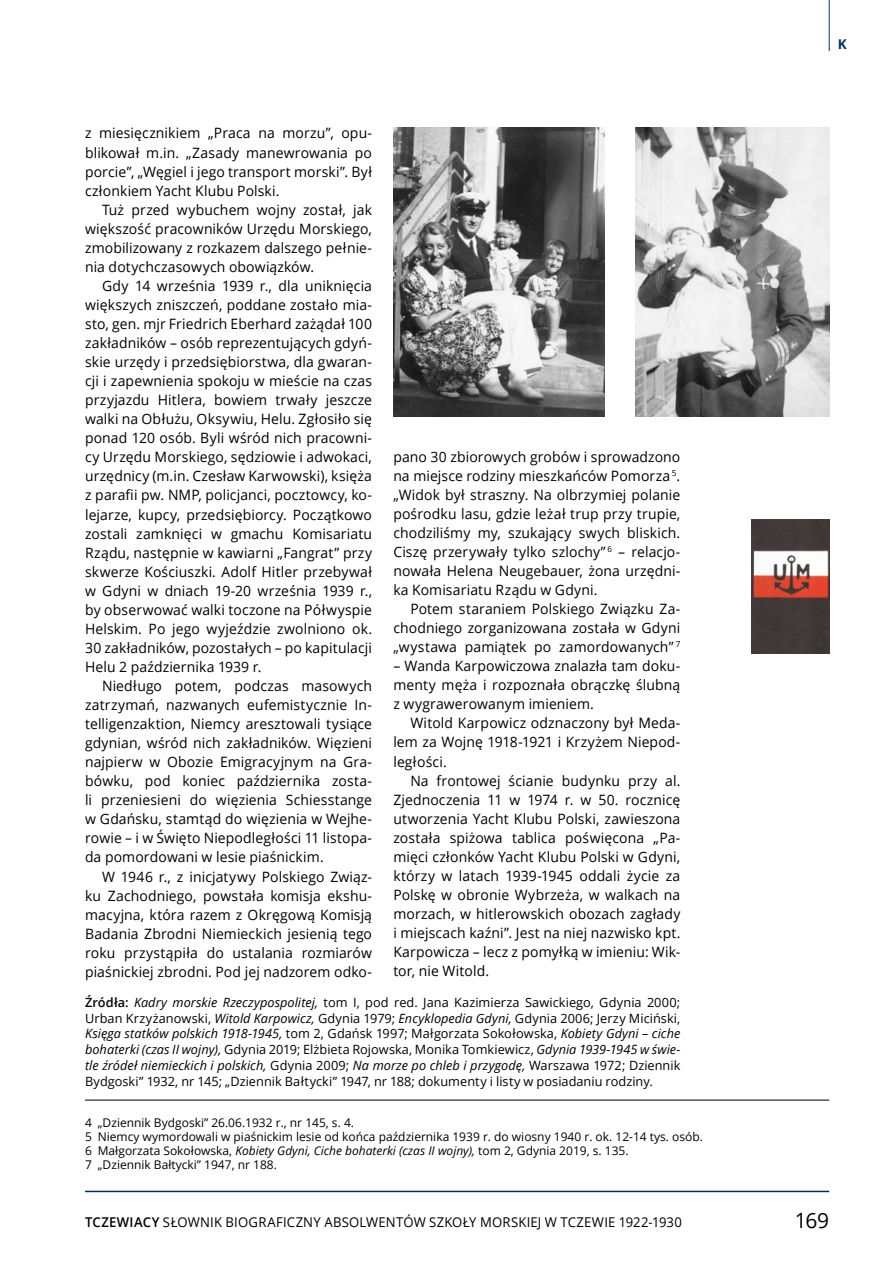
<style>
.page{position:relative;width:893px;height:1263px;background:#fff}
.page>*{position:absolute;margin:0;border:0;box-sizing:border-box;transform-origin:0 0}
.t1{font:21px "Open Sans";color:#000}
.t2{font:14.25px/19px "Open Sans";letter-spacing:.01em;color:#000;text-align:justify}
.t3{font:13.5px "Open Sans";letter-spacing:.015em;color:#000}
.t4{font:700 13.5px "Open Sans";color:#003063}
.t5{font:12.75px/15.8px "Open Sans";letter-spacing:.005em;color:#000;text-align:justify}
.t6{font:12px/14.1px "Open Sans";color:#000}
.s1{font-weight:600}
.s2{font-style:italic}
</style>
<div class="page">
<hr style="left:85px;top:1191px;width:744px;height:1px;background:#003063">
<hr style="left:829px;top:0;width:1px;height:51px;background:#003063">
<img style="left:636px;top:128px;width:193px;height:289px">
<img style="left:393px;top:128px;width:211px;height:289px">
<hr style="left:85px;top:1100px;width:744px;height:1px;background:#000">
<img style="left:751px;top:519px;width:78px;height:134px">
<p class="t4" style="left:838px;top:34px;width:10px">K</p>
<p class="t2" style="left:85px;top:123px;width:289px">z miesięcznikiem „Praca na morzu”, opu&shy;blikował m.in. „Zasady manewrowania po porcie”, „Węgiel i jego transport morski”. Był członkiem Yacht Klubu Polski.</p>
<p class="t2" style="left:85px;top:200px;width:289px;text-indent:17px">Tuż przed wybuchem wojny został, jak większość pracowników Urzędu Morskiego, zmobilizowany z rozkazem dalszego pełnie&shy;nia dotychczasowych obowiązków.</p>
<p class="t2" style="left:85px;top:276px;width:289px;text-indent:17px">Gdy 14 września 1939 r., dla uniknięcia większych zniszczeń, poddane zostało mia&shy;sto, gen. mjr Friedrich Eberhard zażądał 100 zakładników – osób reprezentujących gdyń&shy;skie urzędy i przedsiębiorstwa, dla gwaran&shy;cji i zapewnienia spokoju w mieście na czas przyjazdu Hitlera, bowiem trwały jeszcze walki na Obłużu, Oksywiu, Helu. Zgłosiło się ponad 120 osób. Byli wśród nich pracowni&shy;cy Urzędu Morskiego, sędziowie i adwokaci, urzędnicy (m.in. Czesław Karwowski), księża z parafii pw. NMP, policjanci, pocztowcy, ko&shy;lejarze, kupcy, przedsiębiorcy. Początkowo zostali zamknięci w gmachu Komisariatu Rządu, następnie w kawiarni „Fangrat” przy skwerze Kościuszki. Adolf Hitler przebywał w Gdyni w dniach 19-20 września 1939 r., by obserwować walki toczone na Półwyspie Helskim. Po jego wyjeździe zwolniono ok.<br>30 zakładników, pozostałych – po kapitulacji Helu 2 października 1939 r.</p>
<p class="t2" style="left:85px;top:676px;width:289px;text-indent:17px">Niedługo potem, podczas masowych zatrzymań, nazwanych eufemistycznie In&shy;telligenzaktion, Niemcy aresztowali tysiące gdynian, wśród nich zakładników. Więzieni najpierw w Obozie Emigracyjnym na Gra&shy;bówku, pod koniec października zosta&shy;li przeniesieni do więzienia Schiesstange w Gdańsku, stamtąd do więzienia w Wejhe&shy;rowie – i w Święto Niepodległości 11 listopa&shy;da pomordowani w lesie piaśnickim.</p>
<p class="t2" style="left:85px;top:866px;width:289px;text-indent:17px">W 1946 r., z inicjatywy Polskiego Związ&shy;ku Zachodniego, powstała komisja ekshu&shy;macyjna, która razem z Okręgową Komisją Badania Zbrodni Niemieckich jesienią tego roku przystąpiła do ustalania rozmiarów piaśnickiej zbrodni. Pod jej nadzorem odko-</p>
<p class="t2" style="left:393px;top:447px;width:289px">pano 30 zbiorowych grobów i sprowadzono na miejsce rodziny mieszkańców Pomorza <sup>5</sup>. „Widok był straszny. Na olbrzymiej polanie pośrodku lasu, gdzie leżał trup przy trupie, chodziliśmy my, szukający swych bliskich.<br>Ciszę przerywały tylko szlochy” <sup>6</sup> – relacjo&shy;nowała Helena Neugebauer, żona urzędni&shy;ka Komisariatu Rządu w Gdyni.</p>
<p class="t2" style="left:393px;top:599px;width:289px;text-indent:17px">Potem staraniem Polskiego Związku Za&shy;chodniego zorganizowana została w Gdyni „wystawa pamiątek po zamordowanych” <sup>7</sup></p>
<p class="t2" style="left:393px;top:656px;width:289px">– Wanda Karpowiczowa znalazła tam doku&shy;menty męża i rozpoznała obrączkę ślubną z wygrawerowanym imieniem.</p>
<p class="t2" style="left:393px;top:713px;width:289px;text-indent:17px">Witold Karpowicz odznaczony był Meda&shy;lem za Wojnę 1918-1921 i Krzyżem Niepod&shy;ległości.</p>
<p class="t2" style="left:393px;top:770px;width:289px;text-indent:17px">Na frontowej ścianie budynku przy al.<br>Zjednoczenia 11 w 1974 r. w 50. rocznicę utworzenia Yacht Klubu Polski, zawieszona została spiżowa tablica poświęcona „Pa&shy;mięci członków Yacht Klubu Polski w Gdyni, którzy w latach 1939-1945 oddali życie za Polskę w obronie Wybrzeża, w walkach na morzach, w hitlerowskich obozach zagłady i miejscach kaźni”. Jest na niej nazwisko kpt.<br>Karpowicza – lecz z pomyłką w imieniu: Wik&shy;tor, nie Witold.</p>
<p class="t5" style="left:85px;top:994px;width:597px"><span class="s1">Źródła:</span> <span class="s2">Kadry morskie Rzeczypospolitej,</span> tom I, pod red. Jana Kazimierza Sawickiego, Gdynia 2000; Urban Krzyżanowski, <span class="s2">Witold Karpowicz,</span> Gdynia 1979; <span class="s2">Encyklopedia Gdyni,</span> Gdynia 2006; Jerzy Miciński, <span class="s2">Księga statków polskich 1918-1945,</span> tom 2, Gdańsk 1997; Małgorzata Sokołowska, <span class="s2">Kobiety Gdyni – ciche bohaterki (czas II wojny),</span> Gdynia 2019; Elżbieta Rojowska, Monika Tomkiewicz, <span class="s2">Gdynia 1939-1945 w świe&shy;tle źródeł niemieckich i polskich,</span> Gdynia 2009; <span class="s2">Na morze po chleb i przygodę,</span> Warszawa 1972; Dziennik Bydgoski” 1932, nr 145; „Dziennik Bałtycki” 1947, nr 188; dokumenty i listy w posiadaniu rodziny.</p>
<p class="t6" style="left:85px;top:1115px;width:619px">4 „Dziennik Bydgoski” 26.06.1932 r., nr 145, s. 4.<br>5 Niemcy wymordowali w piaśnickim lesie od końca października 1939 r. do wiosny 1940 r. ok. 12-14 tys. osób.<br>6 Małgorzata Sokołowska, <span class="s2">Kobiety Gdyni, Ciche bohaterki (czas II wojny),</span> tom 2, Gdynia 2019, s. 135.<br>7 „Dziennik Bałtycki” 1947, nr 188.</p>
<p class="t3" style="left:85px;top:1212px;width:598px"><span class="s1">TCZEWIACY</span> SŁOWNIK BIOGRAFICZNY ABSOLWENTÓW SZKOŁY MORSKIEJ W TCZEWIE 1922-1930</p>
<h1 class="t1" style="left:795px;top:1206px;width:36px">169</h1>
</div>
